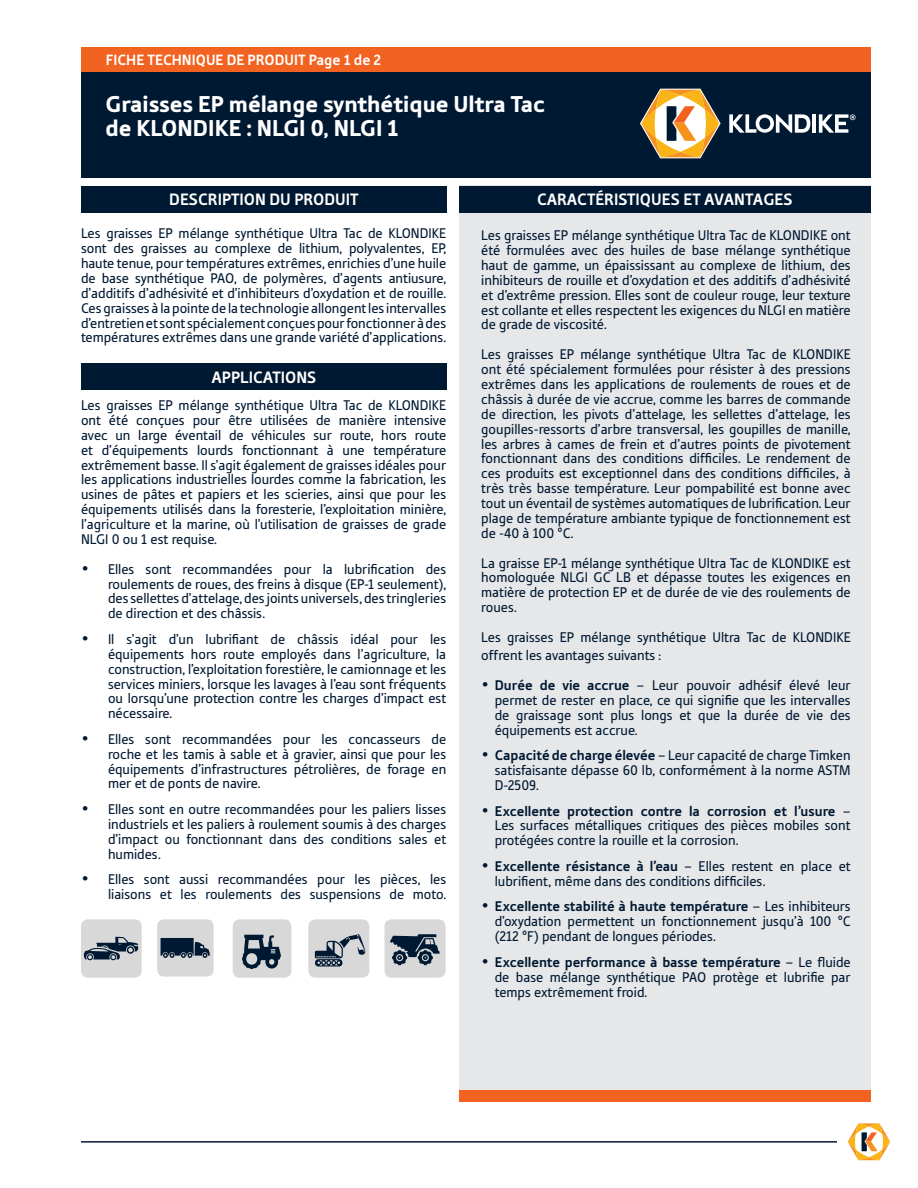
<style>
.page{position:relative;width:918px;height:1188px;background:#fff}
.page>*{position:absolute;margin:0;border:0;box-sizing:border-box;transform-origin:0 0}
.t1{font:900 24px/24px "Tabula ITC Std";color:#fff}
.t2{font:700 17.25px "Tabula ITC Std";color:#fff}
.t3{font:700 15.6px "Tabula ITC Std";color:#fff}
.t4{font:14.7px/14.9px "Tabula ITC Std";color:#001932;text-align:justify}
.s1{font-size:16.5px}
.s2{font-weight:700}
</style>
<div class="page">
<div style="left:81px;top:70px;width:790px;height:108px;background:#001932"></div>
<div style="left:81px;top:47px;width:790px;height:24px;background:#f26221"></div>
<hr style="left:81px;top:1141px;width:756px;height:2px;background:#001932">
<svg style="left:729px;top:114px;width:81px;height:19px"></svg>
<hr style="left:813px;top:114px;width:3px;height:19px;background:#fff">
<svg style="left:819px;top:114px;width:37px;height:19px"></svg>
<svg style="left:640px;top:89px;width:81px;height:69px"></svg>
<svg style="left:847px;top:1123px;width:44px;height:38px"></svg>
<div style="left:459px;top:186px;width:412px;height:907px;background:#e6e7e9"></div>
<div style="left:459px;top:186px;width:412px;height:27px;background:#001932"></div>
<div style="left:81px;top:186px;width:366px;height:27px;background:#001932"></div>
<div style="left:81px;top:363px;width:366px;height:27px;background:#001932"></div>
<div style="left:81px;top:919px;width:61px;height:59px;background:#d8d8d8;border-radius:7px"></div>
<svg style="left:84px;top:937px;width:54px;height:23px"></svg>
<div style="left:157px;top:919px;width:57px;height:58px;background:#d8d8d8;border-radius:7px"></div>
<svg style="left:161px;top:938px;width:49px;height:20px"></svg>
<div style="left:308px;top:919px;width:61px;height:59px;background:#d8d8d8;border-radius:7px"></div>
<svg style="left:315px;top:934px;width:50px;height:33px"></svg>
<div style="left:233px;top:919px;width:58px;height:59px;background:#d8d8d8;border-radius:7px"></div>
<svg style="left:242px;top:935px;width:39px;height:34px"></svg>
<div style="left:384px;top:919px;width:62px;height:59px;background:#d8d8d8;border-radius:7px"></div>
<svg style="left:390px;top:934px;width:50px;height:31px"></svg>
<div style="left:459px;top:1090px;width:412px;height:12px;background:#f26221"></div>
<p class="t3" style="left:106px;top:51px;width:277px">FICHE TECHNIQUE DE PRODUIT Page 1 de 2</p>
<p class="t1" style="left:105px;top:92px;width:441px">Graisses EP mélange synthétique Ultra Tac de KLONDIKE : NLGI 0, NLGI 1</p>
<p class="t2" style="left:169px;top:189px;width:191px">DESCRIPTION DU PRODUIT</p>
<p class="t2" style="left:537px;top:189px;width:257px">CARACTÉRISTIQUES ET AVANTAGES</p>
<p class="t4" style="left:81px;top:226px;width:367px">Les graisses EP mélange synthétique Ultra Tac de KLONDIKE sont des graisses au complexe de lithium, polyvalentes, EP, haute tenue, pour températures extrêmes, enrichies d’une huile de base synthétique PAO, de polymères, d’agents antiusure, d’additifs d’adhésivité et d’inhibiteurs d’oxydation et de rouille.<br>Ces graisses à la pointe de la technologie allongent les intervalles d’entretien et sont spécialement conçues pour fonctionner à des températures extrêmes dans une grande variété d’applications.</p>
<p class="t2" style="left:211px;top:367px;width:106px">APPLICATIONS</p>
<p class="t4" style="left:81px;top:398px;width:367px">Les graisses EP mélange synthétique Ultra Tac de KLONDIKE ont été conçues pour être utilisées de manière intensive avec un large éventail de véhicules sur route, hors route et d’équipements lourds fonctionnant à une température extrêmement basse. Il s’agit également de graisses idéales pour les applications industrielles lourdes comme la fabrication, les usines de pâtes et papiers et les scieries, ainsi que pour les équipements utilisés dans la foresterie, l’exploitation minière, l’agriculture et la marine, où l’utilisation de graisses de grade NLGI 0 ou 1 est requise.</p>
<p class="t4" style="left:108px;top:561px;width:340px;text-indent:-27px"><span class="s1">•</span> Elles sont recommandées pour la lubrification des roulements de roues, des freins à disque (EP-1 seulement), des sellettes d’attelage, des joints universels, des tringleries de direction et des châssis.</p>
<p class="t4" style="left:108px;top:631px;width:340px;text-indent:-27px"><span class="s1">•</span> Il s’agit d’un lubrifiant de châssis idéal pour les équipements hors route employés dans l’agriculture, la construction, l’exploitation forestière, le camionnage et les services miniers, lorsque les lavages à l’eau sont fréquents ou lorsqu’une protection contre les charges d’impact est nécessaire.</p>
<p class="t4" style="left:108px;top:731px;width:340px;text-indent:-27px"><span class="s1">•</span> Elles sont recommandées pour les concasseurs de roche et les tamis à sable et à gravier, ainsi que pour les équipements d’infrastructures pétrolières, de forage en mer et de ponts de navire.</p>
<p class="t4" style="left:108px;top:802px;width:340px;text-indent:-27px"><span class="s1">•</span> Elles sont en outre recommandées pour les paliers lisses industriels et les paliers à roulement soumis à des charges d’impact ou fonctionnant dans des conditions sales et humides.</p>
<p class="t4" style="left:81px;top:872px;width:367px;text-align:right"><span class="s1">•</span> Elles sont aussi recommandées pour les pièces, les liaisons et les roulements des suspensions de moto.</p>
<p class="t4" style="left:481px;top:228px;width:371px">Les graisses EP mélange synthétique Ultra Tac de KLONDIKE ont été formulées avec des huiles de base mélange synthétique haut de gamme, un épaississant au complexe de lithium, des inhibiteurs de rouille et d’oxydation et des additifs d’adhésivité et d’extrême pression. Elles sont de couleur rouge, leur texture est collante et elles respectent les exigences du NLGI en matière de grade de viscosité.</p>
<p class="t4" style="left:481px;top:347px;width:371px">Les graisses EP mélange synthétique Ultra Tac de KLONDIKE ont été spécialement formulées pour résister à des pressions extrêmes dans les applications de roulements de roues et de châssis à durée de vie accrue, comme les barres de commande de direction, les pivots d’attelage, les sellettes d’attelage, les goupilles-ressorts d’arbre transversal, les goupilles de manille, les arbres à cames de frein et d’autres points de pivotement fonctionnant dans des conditions difficiles. Le rendement de ces produits est exceptionnel dans des conditions difficiles, à très très basse température. Leur pompabilité est bonne avec tout un éventail de systèmes automatiques de lubrification. Leur plage de température ambiante typique de fonctionnement est de -40 à 100 °C.</p>
<p class="t4" style="left:481px;top:555px;width:371px">La graisse EP-1 mélange synthétique Ultra Tac de KLONDIKE est homologuée NLGI GC LB et dépasse toutes les exigences en matière de protection EP et de durée de vie des roulements de roues.</p>
<p class="t4" style="left:481px;top:628px;width:371px;line-height:18px">Les graisses EP mélange synthétique Ultra Tac de KLONDIKE offrent les avantages suivants :</p>
<p class="t4" style="left:495px;top:678px;width:357px;text-indent:-14px"><span class="s1">•</span> <span class="s2">Durée de vie accrue</span> – Leur pouvoir adhésif élevé leur permet de rester en place, ce qui signifie que les intervalles de graissage sont plus longs et que la durée de vie des équipements est accrue.</p>
<p class="t4" style="left:495px;top:748px;width:357px;text-indent:-14px"><span class="s1">•</span> <span class="s2">Capacité de charge élevée</span> – Leur capacité de charge Timken satisfaisante dépasse 60 lb, conformément à la norme ASTM D-2509.</p>
<p class="t4" style="left:495px;top:803px;width:357px;text-indent:-14px"><span class="s1">•</span> <span class="s2">Excellente protection contre la corrosion et l’usure</span> – Les surfaces métalliques critiques des pièces mobiles sont protégées contre la rouille et la corrosion.</p>
<p class="t4" style="left:495px;top:859px;width:357px;text-indent:-14px"><span class="s1">•</span> <span class="s2">Excellente résistance à l’eau</span> – Elles restent en place et lubrifient, même dans des conditions difficiles.</p>
<p class="t4" style="left:495px;top:899px;width:357px;text-indent:-14px"><span class="s1">•</span> <span class="s2">Excellente stabilité à haute température</span> – Les inhibiteurs d’oxydation permettent un fonctionnement jusqu’à 100 °C (212 °F) pendant de longues périodes.</p>
<p class="t4" style="left:495px;top:954px;width:357px;text-indent:-14px"><span class="s1">•</span> <span class="s2">Excellente performance à basse température</span> – Le fluide de base mélange synthétique PAO protège et lubrifie par temps extrêmement froid.</p>
</div>
